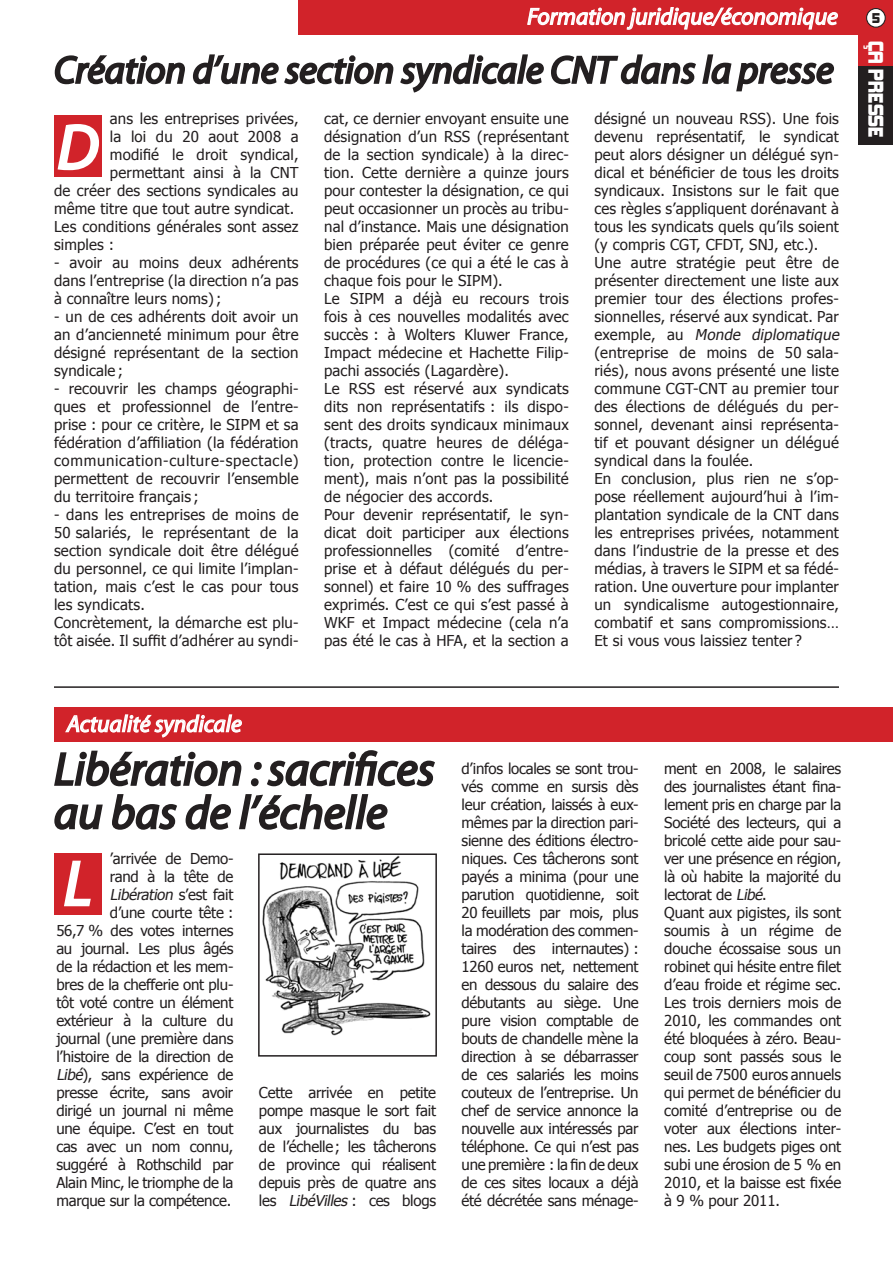
<style>
.page{position:relative;width:893px;height:1263px;background:#fff}
.page>*{position:absolute;margin:0;border:0;box-sizing:border-box;transform-origin:0 0}
.t1{font:italic 63.3px "Myriad";color:#fff}
.t2{font:italic 46.35px "Myriad";color:#231f20}
.t3{font:italic 38.25px "Myriad";color:#231f20}
.t4{font:italic 23.4px "Myriad";color:#fff}
.t5{font:19.5px "Kimberley";color:#fff}
.Style_de_paragraphe{font:15px/18px "Tahoma";letter-spacing:.01em;color:#231f20;text-align:justify}
.Style_de_paragraphe-2{font:15px/18px "Tahoma";letter-spacing:-.015em;color:#231f20;text-align:right}
.t6{font:12.9px "Kimberley";color:#231f20}
.s1{font-style:italic}
</style>
<div class="page">
<div style="left:298px;top:0;width:595px;height:34px;background:#d1232a"></div>
<div style="left:867px;top:9px;width:18px;height:18px;background:#fff;border-radius:50%"></div>
<div style="left:866px;top:8px;width:20px;height:20px;border:1px solid #231f20;border-radius:50%"></div>
<div style="left:859px;top:65px;width:34px;height:80px;background:#231f20"></div>
<div style="left:859px;top:31px;width:34px;height:34px;background:#d1232a"></div>
<svg style="left:527px;top:7px;width:311px;height:23px"></svg>
<svg style="left:54px;top:55px;width:131px;height:30px"></svg>
<svg style="left:192px;top:54px;width:643px;height:39px"></svg>
<div style="left:54px;top:116px;width:47px;height:61px;background:#d1232a"></div>
<svg style="left:57px;top:124px;width:42px;height:47px"></svg>
<div style="left:54px;top:853px;width:47px;height:62px;background:#d1232a"></div>
<svg style="left:64px;top:860px;width:27px;height:47px"></svg>
<img style="left:262px;top:856px;width:169px;height:180px">
<div style="left:258px;top:853px;width:179px;height:203px;border:2px solid #231f20"></div>
<hr style="left:54px;top:686px;width:785px;height:2px;background:#231f20">
<div style="left:54px;top:707px;width:839px;height:34px;background:#d1232a"></div>
<svg style="left:54px;top:714px;width:382px;height:116px"></svg>
<p class="t4" style="left:527px;top:5px;width:312px">Formation juridique/économique</p>
<p class="t3" style="left:54px;top:51px;width:781px">Création d’une section syndicale CNT dans la presse</p>
<p class="t1" style="left:57px;top:116px;width:42px">D</p>
<p class="Style_de_paragraphe" style="left:54px;top:109px;width:246px;text-align:right">ans les entreprises privées,<br>la loi du 20 aout 2008 a<br>modifié le droit syndical, permettant ainsi à la CNT<br>de créer des sections syndicales au même titre que tout autre syndicat.</p>
<p class="Style_de_paragraphe" style="left:54px;top:217px;width:246px">Les conditions générales sont assez simples :</p>
<p class="Style_de_paragraphe" style="left:54px;top:253px;width:246px">- avoir au moins deux adhérents dans l’entreprise (la direction n’a pas à connaître leurs noms);</p>
<p class="Style_de_paragraphe" style="left:54px;top:307px;width:246px">- un de ces adhérents doit avoir un an d’ancienneté minimum pour être désigné représentant de la section syndicale ;</p>
<p class="Style_de_paragraphe" style="left:54px;top:379px;width:246px">- recouvrir les champs géographi&shy;ques et professionnel de l’entre&shy;prise : pour ce critère, le SIPM et sa fédération d’affiliation (la fédération communication-culture-spectacle) permettent de recouvrir l’ensemble du territoire français ;</p>
<p class="Style_de_paragraphe" style="left:54px;top:505px;width:246px">- dans les entreprises de moins de 50 salariés, le représentant de la section syndicale doit être délégué du personnel, ce qui limite l’implan&shy;tation, mais c’est le cas pour tous les syndicats.</p>
<p class="Style_de_paragraphe" style="left:54px;top:613px;width:246px">Concrètement, la démarche est plu&shy;tôt aisée. Il suffit d’adhérer au syndi-</p>
<p class="Style_de_paragraphe" style="left:594px;top:109px;width:246px">désigné un nouveau RSS). Une fois devenu représentatif, le syndicat peut alors désigner un délégué syn&shy;dical et bénéficier de tous les droits syndicaux. Insistons sur le fait que ces règles s’appliquent dorénavant à tous les syndicats quels qu’ils soient (y compris CGT, CFDT, SNJ, etc.).</p>
<p class="Style_de_paragraphe" style="left:594px;top:253px;width:249px;text-align:left">Une autre stratégie peut être de présenter directement une liste aux premier tour des élections profes&shy;sionnelles, réservé aux syndicat. Par e xe m p l e , a u <span class="s1">Monde diplomatique </span>(entreprise de moins de 50 sala&shy;riés), nous avons présenté une liste commune CGT-CNT au premier tour des élections de délégués du per&shy;sonnel, devenant ainsi représenta&shy;tif et pouvant désigner un délégué syndical dans la foulée.</p>
<p class="Style_de_paragraphe" style="left:594px;top:469px;width:246px">En conclusion, plus rien ne s’op&shy;pose réellement aujourd’hui à l’im&shy;plantation syndicale de la CNT dans les entreprises privées, notamment dans l’industrie de la presse et des médias, à travers le SIPM et sa fédé&shy;ration. Une ouverture pour implanter un syndicalisme autogestionnaire, combatif et sans compromissions… Et si vous vous laissiez tenter ?</p>
<p class="Style_de_paragraphe" style="left:324px;top:109px;width:246px">cat, ce dernier envoyant ensuite une désignation d’un RSS (représentant de la section syndicale) à la direc&shy;tion. Cette dernière a quinze jours pour contester la désignation, ce qui peut occasionner un procès au tribu&shy;nal d’instance. Mais une désignation bien préparée peut éviter ce genre de procédures (ce qui a été le cas à chaque fois pour le SIPM).</p>
<p class="Style_de_paragraphe" style="left:324px;top:289px;width:246px">Le SIPM a déjà eu recours trois fois à ces nouvelles modalités avec succès : à Wolters Kluwer France, Impact médecine et Hachette Filip&shy;pachi associés (Lagardère).</p>
<p class="Style_de_paragraphe" style="left:324px;top:379px;width:246px">Le RSS est réservé aux syndicats dits non représentatifs : ils dispo&shy;sent des droits syndicaux minimaux (tracts, quatre heures de déléga&shy;tion, protection contre le licencie&shy;ment), mais n’ont pas la possibilité de négocier des accords.</p>
<p class="Style_de_paragraphe" style="left:324px;top:505px;width:246px">Pour devenir représentatif, le syn&shy;dicat doit participer aux élections professionnelles (comité d’entre&shy;prise et à défaut délégués du per&shy;sonnel) et faire 10 % des suffrages exprimés. C’est ce qui s’est passé à WKF et Impact médecine (cela n’a pas été le cas à HFA, et la section a</p>
<p class="t6" style="left:872px;top:11px;width:9px">5</p>
<h3 class="t5" style="left:887px;top:41px;width:98px;rotate:90deg">ça presse</h3>
<p class="t4" style="left:67px;top:712px;width:176px">Actualité syndicale</p>
<p class="t2" style="left:54px;top:746px;width:382px">Libération : sacrifices</p>
<p class="t2" style="left:54px;top:789px;width:335px">au bas de l’échelle</p>
<p class="t1" style="left:64px;top:852px;width:29px">L</p>
<p class="Style_de_paragraphe-2" style="left:56px;top:849px;width:179px">’arrivée de Demo-<br>rand à la tête de<br><span class="s1">Libération</span> s ’e s t fa i t<br>d’une courte tête :<br>56,7 % des votes internes au journal. Les plus âgés de la rédaction et les mem&shy;bres de la chefferie ont plu&shy;tôt voté contre un élément extérieur à la culture du journal (une première dans l’histoire de la direction de<br><span class="s1">Libé</span>), sans expérience de presse écrite, sans avoir dirigé un journal ni même une équipe. C’est en tout cas avec un nom connu, suggéré à Rothschild par<br>Alain Minc, le triomphe de la marque sur la compétence.</p>
<p class="Style_de_paragraphe" style="left:259px;top:1083px;width:179px">Cette arrivée en petite pompe masque le sort fait aux journalistes du bas de l’échelle; les tâcherons de province qui réalisent depuis près de quatre ans les <span class="s1">LibéVilles</span> : ces blogs</p>
<p class="Style_de_paragraphe" style="left:462px;top:759px;width:179px">d’infos locales se sont trou&shy;vés comme en sursis dès leur création, laissés à eux&shy;mêmes par la direction pari&shy;sienne des éditions électro&shy;niques. Ces tâcherons sont payés a minima (pour une parution quotidienne, soit 20 feuillets par mois, plus la modération des commen&shy;taires des internautes) :<br>1260 euros net, nettement en dessous du salaire des débutants au siège. Une pure vision comptable de bouts de chandelle mène la direction à se débarrasser de ces salariés les moins couteux de l’entreprise. Un chef de service annonce la nouvelle aux intéressés par téléphone. Ce qui n’est pas une première : la fin de deux de ces sites locaux a déjà été décrétée sans ménage-</p>
<p class="Style_de_paragraphe" style="left:664px;top:759px;width:179px">ment en 2008, le salaires des journalistes étant fina&shy;lement pris en charge par la Société des lecteurs, qui a bricolé cette aide pour sau&shy;ver une présence en région, là où habite la majorité du lectorat de <span class="s1">Libé</span>.</p>
<p class="Style_de_paragraphe" style="left:664px;top:903px;width:179px">Quant aux pigistes, ils sont soumis à un régime de douche écossaise sous un robinet qui hésite entre filet d’eau froide et régime sec.<br>Les trois derniers mois de 2010, les commandes ont été bloquées à zéro. Beau&shy;coup sont passés sous le seuil de 7500 euros annuels qui permet de bénéficier du comité d’entreprise ou de voter aux élections inter&shy;nes. Les budgets piges ont subi une érosion de 5 % en 2010, et la baisse est fixée à 9 % pour 2011.</p>
</div>
